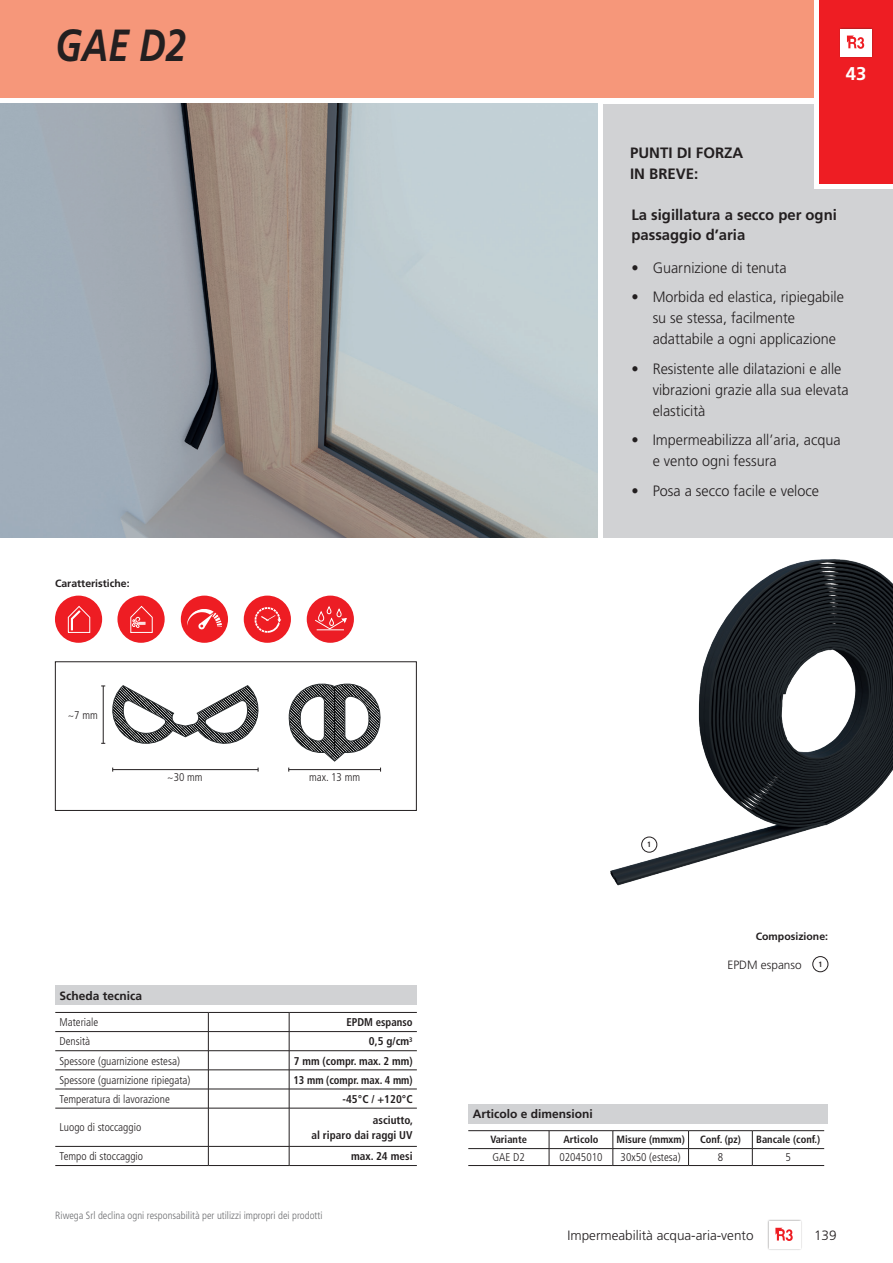
<style>
.page{position:relative;width:893px;height:1263px;background:#fff}
.page>*{position:absolute;margin:0;border:0;box-sizing:border-box;transform-origin:0 0}
.t1{font:italic 700 45px "Frutiger";color:#231f20;scale:.82 1}
.t2{font:700 18.45px "Frutiger";color:#fff}
.t3{font:300 15px/21px "Frutiger";color:#231f20;scale:.96 1}
.t4{font:700 15px/21px "Frutiger";color:#231f20}
.t5{font:300 13.5px "Frutiger";color:#231f20}
.t6{font:700 12px "Frutiger";color:#231f20}
.t7{font:300 12px "Frutiger";color:#231f20}
.t8{font:300 condensed 11.25px "Frutiger";color:#231f20}
.t9{font:700 condensed 11.25px/15px "Frutiger";color:#231f20;text-align:right}
.t10{font:700 condensed 11.25px "Frutiger";color:#231f20;scale:.94 1}
.t11{font:700 condensed 11.25px "Frutiger";color:#231f20;scale:.96 1}
.t12{font:300 condensed 11.25px "Frutiger";color:#231f20;scale:.96 1}
.t13{font:300 condensed 10.5px "Frutiger";color:#6c6d70}
.t14{font:700 condensed 10.5px "Frutiger";color:#231f20}
.t15{font:700 10.5px "Frutiger";color:#231f20}
.t16{font:700 condensed 7.65px "Frutiger";color:#231f20}
</style>
<div class="page">
<div style="left:603px;top:104px;width:210px;height:95px;background:#d1d2d4"></div>
<div style="left:603px;top:189px;width:290px;height:349px;background:#d1d2d4"></div>
<div style="left:0;top:0;width:813px;height:98px;background:#f6977a"></div>
<div style="left:819px;top:0;width:74px;height:184px;background:#ee1d23"></div>
<div style="left:839px;top:27px;width:34px;height:31px;background:#231f20;opacity:.5"></div>
<div style="left:841px;top:29px;width:31px;height:27px;background:#fff"></div>
<svg style="left:847px;top:36px;width:17px;height:13px"></svg>
<div style="left:767px;top:1219px;width:35px;height:31px;background:#231f20;opacity:.5"></div>
<div style="left:769px;top:1221px;width:31px;height:27px;background:#fff"></div>
<svg style="left:775px;top:1228px;width:18px;height:13px"></svg>
<img style="left:610px;top:559px;width:283px;height:327px">
<div style="left:641px;top:837px;width:16px;height:15px;border:1px solid #231f20;border-radius:50%"></div>
<img style="left:0;top:104px;width:598px;height:434px">
<svg style="left:288px;top:683px;width:94px;height:89px"></svg>
<svg style="left:101px;top:685px;width:158px;height:59px"></svg>
<hr style="left:113px;top:769px;width:145px;height:1px;background:#231f20">
<div style="left:55px;top:596px;width:47px;height:47px;background:#ee1d23;border-radius:50%"></div>
<svg style="left:68px;top:606px;width:22px;height:27px"></svg>
<div style="left:117px;top:596px;width:48px;height:47px;background:#ee1d23;border-radius:50%"></div>
<svg style="left:130px;top:606px;width:23px;height:27px"></svg>
<div style="left:181px;top:596px;width:47px;height:47px;background:#ee1d23;border-radius:50%"></div>
<svg style="left:187px;top:609px;width:35px;height:21px"></svg>
<div style="left:244px;top:596px;width:47px;height:47px;background:#ee1d23;border-radius:50%"></div>
<svg style="left:255px;top:607px;width:26px;height:26px"></svg>
<div style="left:307px;top:596px;width:47px;height:47px;background:#ec1d25;border-radius:50%"></div>
<svg style="left:315px;top:606px;width:32px;height:24px"></svg>
<div style="left:813px;top:956px;width:15px;height:16px;border:1px solid #231f20;border-radius:50%"></div>
<div style="left:469px;top:1104px;width:359px;height:19px;background:#d1d2d4"></div>
<hr style="left:468px;top:1130px;width:81px;height:1px;background:#231f20">
<hr style="left:549px;top:1130px;width:64px;height:1px;background:#231f20">
<hr style="left:613px;top:1130px;width:75px;height:1px;background:#231f20">
<hr style="left:688px;top:1130px;width:64px;height:1px;background:#231f20">
<hr style="left:752px;top:1130px;width:72px;height:1px;background:#231f20">
<hr style="left:468px;top:1148px;width:81px;height:1px;background:#231f20">
<hr style="left:549px;top:1148px;width:64px;height:1px;background:#231f20">
<svg style="left:549px;top:1131px;width:1px;height:34px"></svg>
<hr style="left:613px;top:1148px;width:75px;height:1px;background:#231f20">
<hr style="left:688px;top:1148px;width:64px;height:1px;background:#231f20">
<svg style="left:688px;top:1131px;width:1px;height:34px"></svg>
<hr style="left:752px;top:1148px;width:72px;height:1px;background:#231f20">
<svg style="left:752px;top:1131px;width:1px;height:34px"></svg>
<hr style="left:468px;top:1165px;width:81px;height:1px;background:#231f20">
<hr style="left:549px;top:1165px;width:64px;height:1px;background:#231f20">
<hr style="left:613px;top:1165px;width:75px;height:1px;background:#231f20">
<hr style="left:688px;top:1165px;width:64px;height:1px;background:#231f20">
<hr style="left:752px;top:1165px;width:72px;height:1px;background:#231f20">
<svg style="left:613px;top:1131px;width:1px;height:34px"></svg>
<div style="left:55px;top:986px;width:361px;height:19px;background:#d1d2d4"></div>
<hr style="left:55px;top:1012px;width:153px;height:1px;background:#231f20">
<hr style="left:208px;top:1012px;width:81px;height:1px;background:#231f20">
<hr style="left:289px;top:1012px;width:128px;height:1px;background:#231f20">
<hr style="left:55px;top:1031px;width:153px;height:1px;background:#231f20">
<hr style="left:208px;top:1031px;width:81px;height:1px;background:#231f20">
<hr style="left:289px;top:1031px;width:128px;height:1px;background:#231f20">
<hr style="left:55px;top:1050px;width:153px;height:1px;background:#231f20">
<hr style="left:208px;top:1050px;width:81px;height:1px;background:#231f20">
<hr style="left:289px;top:1050px;width:128px;height:1px;background:#231f20">
<hr style="left:55px;top:1069px;width:153px;height:1px;background:#231f20">
<hr style="left:208px;top:1069px;width:81px;height:1px;background:#231f20">
<hr style="left:289px;top:1069px;width:128px;height:1px;background:#231f20">
<hr style="left:55px;top:1089px;width:153px;height:1px;background:#231f20">
<hr style="left:208px;top:1089px;width:81px;height:1px;background:#231f20">
<svg style="left:208px;top:1012px;width:1px;height:96px"></svg>
<hr style="left:289px;top:1089px;width:128px;height:1px;background:#231f20">
<svg style="left:289px;top:1012px;width:1px;height:96px"></svg>
<hr style="left:55px;top:1108px;width:153px;height:1px;background:#231f20">
<hr style="left:208px;top:1108px;width:81px;height:1px;background:#231f20">
<hr style="left:208px;top:1108px;width:1px;height:38px;background:#231f20">
<hr style="left:289px;top:1108px;width:128px;height:1px;background:#231f20">
<hr style="left:289px;top:1108px;width:1px;height:38px;background:#231f20">
<hr style="left:55px;top:1146px;width:153px;height:1px;background:#231f20">
<hr style="left:208px;top:1146px;width:81px;height:1px;background:#231f20">
<svg style="left:208px;top:1146px;width:1px;height:19px"></svg>
<hr style="left:289px;top:1146px;width:128px;height:1px;background:#231f20">
<svg style="left:289px;top:1146px;width:1px;height:19px"></svg>
<hr style="left:55px;top:1165px;width:153px;height:1px;background:#231f20">
<hr style="left:208px;top:1165px;width:81px;height:1px;background:#231f20">
<hr style="left:289px;top:1165px;width:128px;height:1px;background:#231f20">
<h1 class="t1" style="left:55px;top:19px;width:162px">GAE D2</h1>
<p class="t15" style="left:55px;top:577px;width:76px">Caratteristiche:</p>
<p class="t12" style="left:68px;top:709px;width:33px">~7 mm</p>
<p class="t12" style="left:167px;top:770px;width:38px">~30 mm</p>
<p class="t8" style="left:309px;top:770px;width:53px">max. 13 mm</p>
<p class="t6" style="left:60px;top:989px;width:84px">Scheda tecnica</p>
<p class="t8" style="left:60px;top:1016px;width:40px">Materiale</p>
<p class="t11" style="left:346px;top:1016px;width:70px">EPDM espanso</p>
<p class="t8" style="left:60px;top:1035px;width:32px">Densità</p>
<p class="t9" style="left:369px;top:1034px;width:45px">0,5 g/cm<sup>3</sup></p>
<p class="t8" style="left:60px;top:1054px;width:122px">Spessore (guarnizione estesa)</p>
<p class="t9" style="left:294px;top:1053px;width:120px">7 mm (compr. max. 2 mm)</p>
<p class="t8" style="left:60px;top:1073px;width:132px">Spessore (guarnizione ripiegata)</p>
<p class="t10" style="left:293px;top:1073px;width:128px">13 mm (compr. max. 4 mm)</p>
<p class="t8" style="left:60px;top:1092px;width:112px">Temperatura di lavorazione</p>
<p class="t9" style="left:343px;top:1091px;width:72px">-45°C / +120°C</p>
<p class="t8" style="left:60px;top:1121px;width:83px">Luogo di stoccaggio</p>
<p class="t9" style="left:311px;top:1112px;width:103px">asciutto,<br>al riparo dai raggi UV</p>
<p class="t8" style="left:60px;top:1150px;width:85px">Tempo di stoccaggio</p>
<p class="t9" style="left:351px;top:1149px;width:63px">max. 24 mesi</p>
<p class="t13" style="left:55px;top:1209px;width:269px">Riwega Srl declina ogni responsabilità per utilizzi impropri dei prodotti</p>
<p class="t4" style="left:630px;top:142px;width:115px">PUNTI DI FORZA<br>IN BREVE:</p>
<p class="t2" style="left:846px;top:63px;width:22px">43</p>
<p class="t4" style="left:631px;top:205px;width:207px;line-height:19.5px">La sigillatura a secco per ogni passaggio d’aria</p>
<p class="t3" style="left:631px;top:257px;width:163px">• Guarnizione di tenuta</p>
<p class="t3" style="left:653px;top:287px;width:201px;text-indent:-21px">• Morbida ed elastica, ripiegabile su se stessa, facilmente adattabile a ogni applicazione</p>
<p class="t3" style="left:653px;top:358px;width:206px;text-indent:-21px">• Resistente alle dilatazioni e alle vibrazioni grazie alla sua elevata elasticità</p>
<p class="t3" style="left:653px;top:430px;width:197px;text-indent:-21px">• Impermeabilizza all’aria, acqua e vento ogni fessura</p>
<p class="t3" style="left:631px;top:480px;width:197px">• Posa a secco facile e veloce</p>
<p class="t16" style="left:647px;top:840px;width:5px">1</p>
<p class="t15" style="left:756px;top:930px;width:74px">Composizione:</p>
<p class="t16" style="left:818px;top:960px;width:5px">1</p>
<p class="t7" style="left:727px;top:958px;width:76px">EPDM espanso</p>
<p class="t6" style="left:473px;top:1107px;width:122px">Articolo e dimensioni</p>
<p class="t14" style="left:490px;top:1133px;width:38px">Variante</p>
<p class="t14" style="left:563px;top:1133px;width:37px">Articolo</p>
<p class="t14" style="left:617px;top:1133px;width:70px">Misure (mmxm)</p>
<p class="t14" style="left:700px;top:1133px;width:42px">Conf. (pz)</p>
<p class="t14" style="left:756px;top:1133px;width:66px">Bancale (conf.)</p>
<p class="t8" style="left:492px;top:1151px;width:34px">GAE D2</p>
<p class="t8" style="left:559px;top:1151px;width:45px">02045010</p>
<p class="t8" style="left:621px;top:1151px;width:62px">30x50 (estesa)</p>
<p class="t8" style="left:718px;top:1151px;width:7px">8</p>
<p class="t8" style="left:786px;top:1151px;width:7px">5</p>
<p class="t5" style="left:567px;top:1228px;width:187px">Impermeabilità acqua-aria-vento</p>
<p class="t5" style="left:814px;top:1228px;width:24px">139</p>
</div>
